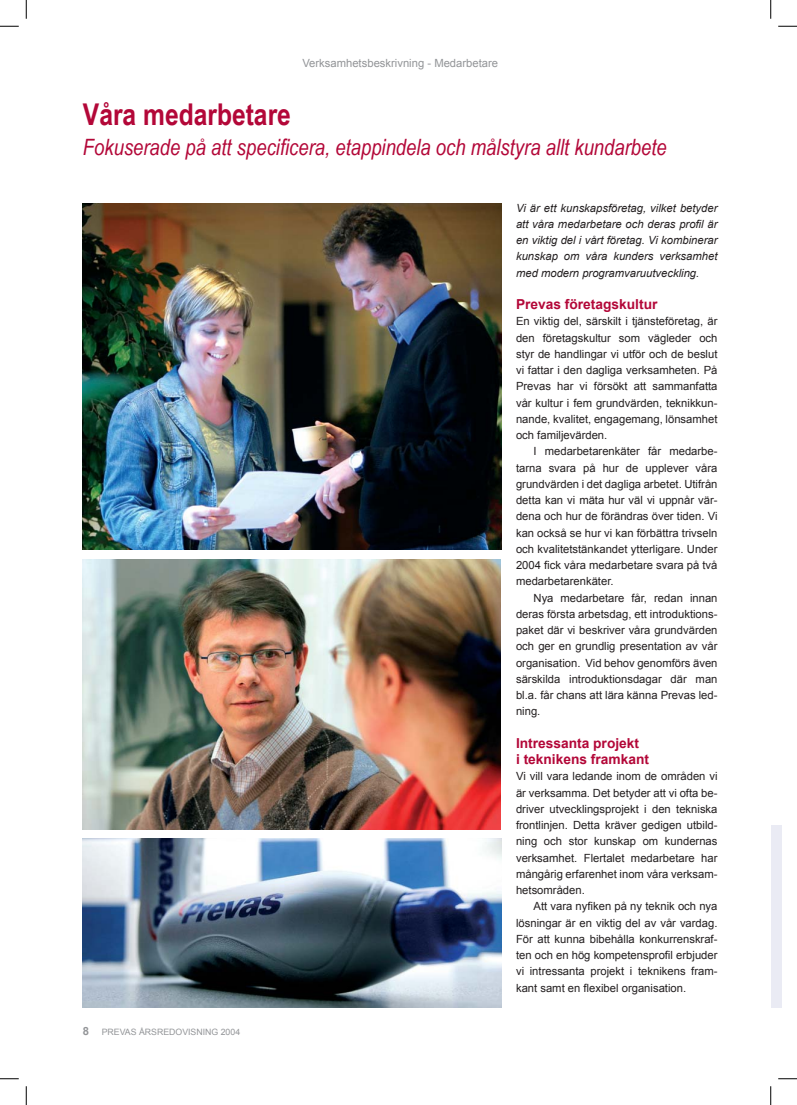
<style>
.page{position:relative;width:797px;height:1105px;background:#fff}
.page>*{position:absolute;margin:0;border:0;box-sizing:border-box;transform-origin:0 0}
.t1{font:700 30px "Arial Narrow";color:#b30738}
.t2{font:italic 22.5px "Arial Narrow";color:#b30738}
.t3{font:700 13.75px/16.2px "Arial";color:#b30738}
.t4{font:11.25px/16.2px "Arial";color:#231f20;text-align:justify}
.t5{font:italic 11.25px/16.2px "Arial";color:#231f20;text-align:justify}
.t6{font:11.25px "Arial";color:#939598}
.t7{font:700 11.25px "Arial";color:#939598}
.t8{font:8.75px "Arial";color:#939598}
</style>
<div class="page">
<div style="left:770px;top:826px;width:11px;height:182px;background:#eaebf4"></div>
<img style="left:83px;top:560px;width:418px;height:269px">
<img style="left:83px;top:203px;width:418px;height:346px">
<img style="left:83px;top:839px;width:418px;height:169px">
<svg style="left:0;top:25px;width:19px;height:2px"></svg>
<svg style="left:778px;top:25px;width:19px;height:2px"></svg>
<svg style="left:0;top:1078px;width:19px;height:1px"></svg>
<svg style="left:778px;top:1078px;width:19px;height:1px"></svg>
<svg style="left:25px;top:0;width:2px;height:19px"></svg>
<svg style="left:25px;top:1086px;width:2px;height:19px"></svg>
<svg style="left:770px;top:0;width:1px;height:19px"></svg>
<svg style="left:770px;top:1086px;width:1px;height:19px"></svg>
<p class="t6" style="left:302px;top:57px;width:197px">Verksamhetsbeskrivning - Medarbetare</p>
<h1 class="t1" style="left:83px;top:97px;width:209px">Våra medarbetare</h1>
<h2 class="t2" style="left:83px;top:134px;width:585px">Fokuserade på att specificera, etappindela och målstyra allt kundarbete</h2>
<p class="t7" style="left:83px;top:1025px;width:8px">8</p>
<p class="t8" style="left:102px;top:1027px;width:140px">PREVAS ÅRSREDOVISNING 2004</p>
<p class="t5" style="left:516px;top:200px;width:203px">Vi är ett kunskapsföretag, vilket betyder att våra medarbetare och deras profil är en viktig del i vårt företag. Vi kombinerar kunskap om våra kunders verksamhet med modern programvaruutveckling.</p>
<p class="t3" style="left:516px;top:296px;width:143px">Prevas företagskultur</p>
<p class="t4" style="left:516px;top:313px;width:203px">En viktig del, särskilt i tjänsteföretag, är den företagskultur som vägleder och styr de handlingar vi utför och de beslut vi fattar i den dagliga verksamheten. På Prevas har vi försökt att sammanfatta vår kultur i fem grundvärden, teknikkun&shy;nande, kvalitet, engagemang, lönsamhet och familjevärden.</p>
<p class="t4" style="left:516px;top:443px;width:203px;text-indent:18px">I medarbetarenkäter får medarbe&shy;tarna svara på hur de upplever våra grundvärden i det dagliga arbetet. Utifrån detta kan vi mäta hur väl vi uppnår vär&shy;dena och hur de förändras över tiden. Vi kan också se hur vi kan förbättra trivseln och kvalitetstänkandet ytterligare. Under 2004 fick våra medarbetare svara på två medarbetarenkäter.</p>
<p class="t4" style="left:516px;top:590px;width:203px;text-indent:18px">Nya medarbetare får, redan innan deras första arbetsdag, ett introduktions&shy;paket där vi beskriver våra grundvärden och ger en grundlig presentation av vår organisation. Vid behov genomförs även särskilda introduktionsdagar där man bl.a. får chans att lära känna Prevas led&shy;ning.</p>
<p class="t3" style="left:516px;top:735px;width:134px">Intressanta projekt<br>i teknikens framkant</p>
<p class="t4" style="left:516px;top:768px;width:203px">Vi vill vara ledande inom de områden vi är verksamma. Det betyder att vi ofta be&shy;driver utvecklingsprojekt i den tekniska frontlinjen. Detta kräver gedigen utbild&shy;ning och stor kunskap om kundernas verksamhet. Flertalet medarbetare har mångårig erfarenhet inom våra verksam&shy;hetsområden.</p>
<p class="t4" style="left:516px;top:898px;width:203px;text-indent:18px">Att vara nyfiken på ny teknik och nya lösningar är en viktig del av vår vardag.<br>För att kunna bibehålla konkurrenskraf&shy;ten och en hög kompetensprofil erbjuder vi intressanta projekt i teknikens fram&shy;kant samt en flexibel organisation.</p>
</div>
